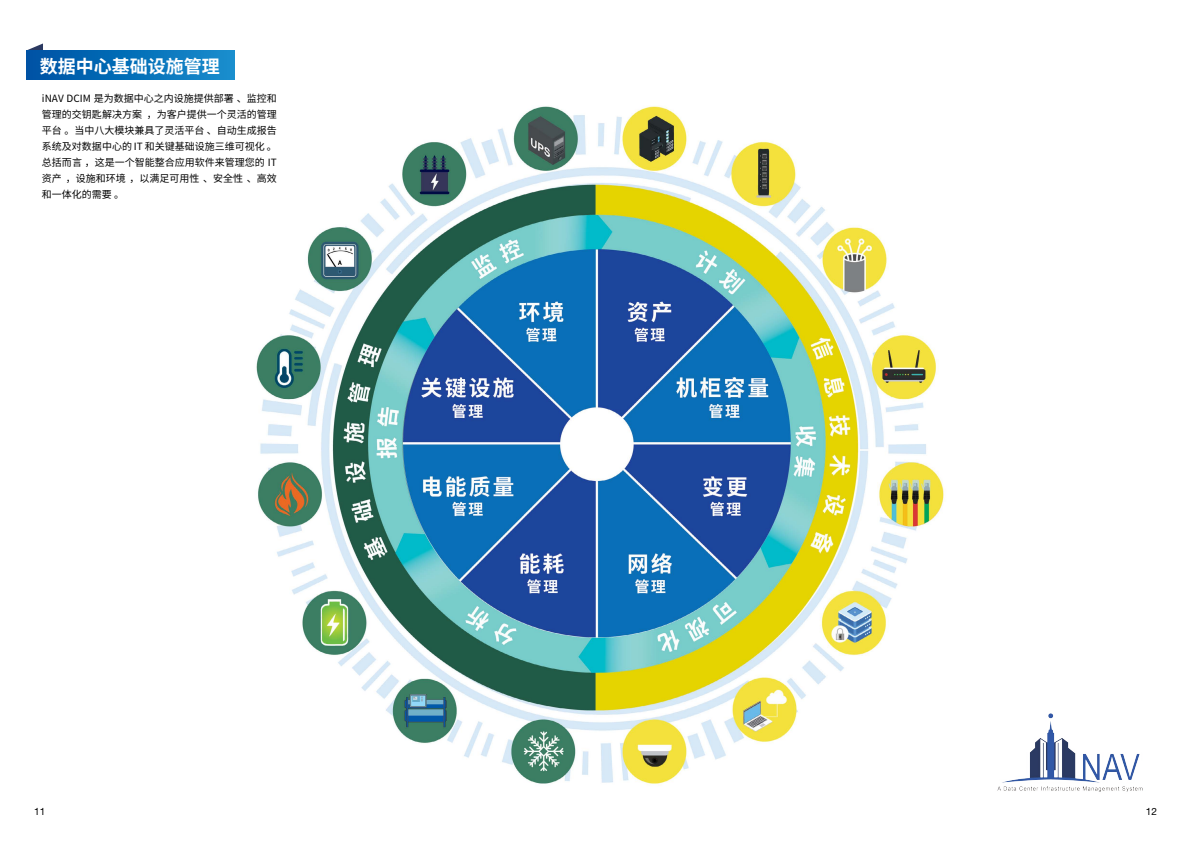
<style>
.page{position:relative;width:1191px;height:842px;background:#fff}
.page>*{position:absolute;margin:0;border:0;box-sizing:border-box;transform-origin:0 0}
.t1{font:700 18px "Source Han Sans CN";color:#fff}
.t2{font:10px/16px "Source Han Sans CN";color:#000;text-align:justify}
.t3{font:10px "Helvetica Neue LT Std";color:#000}
</style>
<div class="page">
<img style="left:256px;top:106px;width:688px;height:678px">
<img style="left:997px;top:713px;width:146px;height:79px">
<svg style="left:27px;top:43px;width:16px;height:7px"></svg>
<div style="left:27px;top:50px;width:207px;height:29px;background:linear-gradient(to right,#0051a4,#168dcd)"></div>
<h1 class="t1" style="left:40px;top:56px;width:181px">数据中心基础设施管理</h1>
<p class="t2" style="left:42px;top:91px;width:236px">iNAV DCIM 是为数据中心之内设施提供部署、监控和管理的交钥匙解决方案，为客户提供一个灵活的管理平台。当中八大模块兼具了灵活平台、自动生成报告系统及对数据中心的 IT 和关键基础设施三维可视化。总括而言，这是一个智能整合应用软件来管理您的 IT资产，设施和环境，以满足可用性、安全性、高效和一体化的需要。</p>
<p class="t3" style="left:34px;top:805px;width:13px">11</p>
<p class="t3" style="left:1145px;top:805px;width:13px">12</p>
</div>
